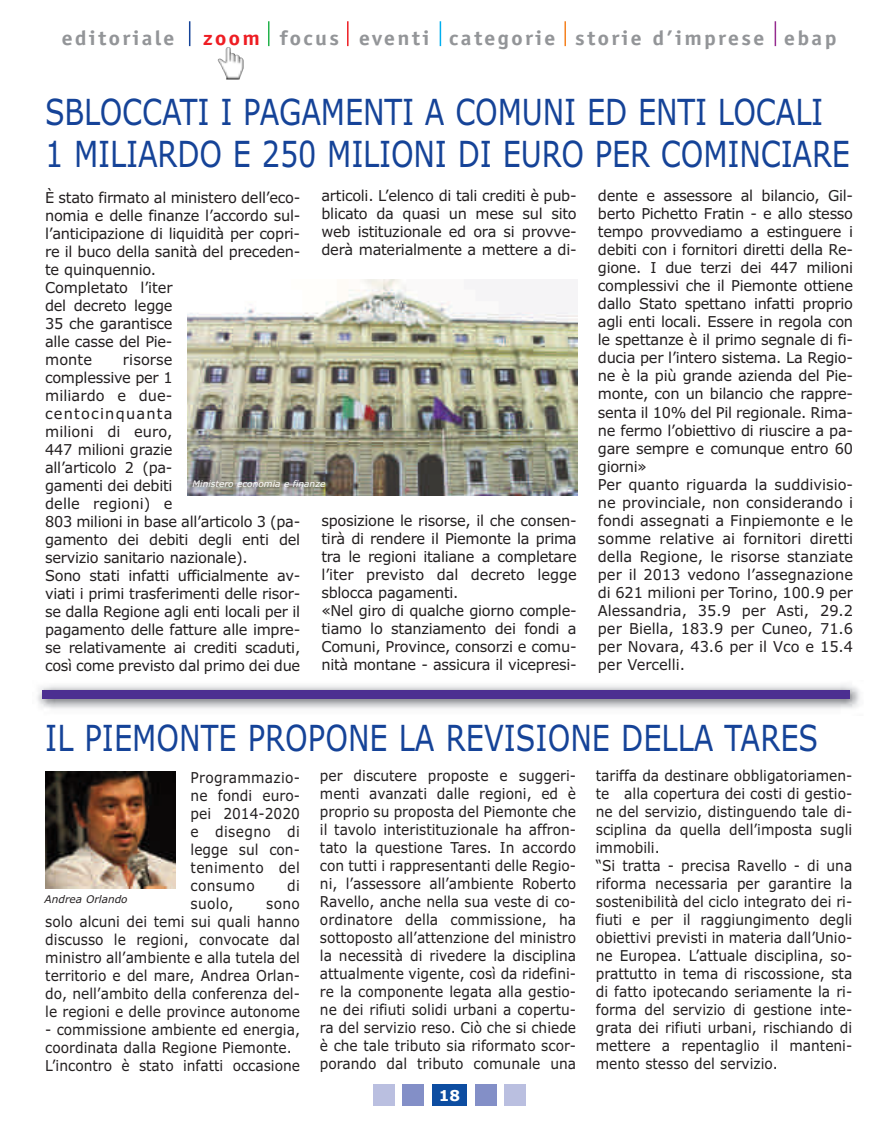
<style>
.page{position:relative;width:893px;height:1127px;background:#fff}
.page>*{position:absolute;margin:0;border:0;box-sizing:border-box;transform-origin:0 0}
.t1{font:36px/42px "Verdana";letter-spacing:-.005em;color:#154398;scale:.8 1}
.t2{font:700 21px "Officina Sans";letter-spacing:.105em;color:#939598;scale:1.1 1}
.t3{font:15px/18px "Verdana";letter-spacing:-.02em;color:#231f20}
.t4{font:15px/18px "Verdana";letter-spacing:-.02em;color:#231f20;text-align:justify;scale:.92 1}
.t5{font:15px/18px "Verdana";color:#231f20;scale:.92 1}
.t6{font:700 15px "Verdana";color:#fff}
.t7{font:italic 10.5px "Verdana";color:#231f20}
.t8{font:italic 9px "Verdana";color:#fff}
.s1{color:#ee1d23}
</style>
<div class="page">
<div style="left:432px;top:1084px;width:34px;height:22px;background:#0d4da1"></div>
<div style="left:403px;top:1084px;width:21px;height:22px;background:#838fc7"></div>
<div style="left:373px;top:1084px;width:21px;height:22px;background:#babfe0"></div>
<div style="left:475px;top:1084px;width:21px;height:22px;background:#838fc7"></div>
<div style="left:505px;top:1084px;width:21px;height:22px;background:#babfe0"></div>
<img style="left:218px;top:47px;width:26px;height:26px">
<svg style="left:189px;top:21px;width:1px;height:25px"></svg>
<svg style="left:268px;top:21px;width:1px;height:25px"></svg>
<hr style="left:347px;top:21px;width:2px;height:25px;background:#ee1d23">
<svg style="left:440px;top:21px;width:1px;height:25px"></svg>
<hr style="left:564px;top:21px;width:2px;height:25px;background:#f58220">
<svg style="left:775px;top:21px;width:1px;height:25px"></svg>
<img style="left:188px;top:279px;width:389px;height:217px">
<img style="left:37px;top:684px;width:823px;height:25px">
<div style="left:43px;top:690px;width:807px;height:9px;background:#4c2f91"></div>
<img style="left:45px;top:772px;width:131px;height:116px">
<h2 class="t2" style="left:62px;top:30px;width:104px">editoriale</h2>
<h2 class="t2" style="left:203px;top:30px;width:577px"><span class="s1">zoom</span> focus eventi categorie storie d’imprese ebap</h2>
<h1 class="t1" style="left:45px;top:94px;width:1008px">SBLOCCATI I PAGAMENTI A COMUNI ED ENTI LOCALI<br>1 MILIARDO E 250 MILIONI DI EURO PER COMINCIARE</h1>
<p class="t3" style="left:45px;top:190px;width:257px">È stato firmato al ministero dell’eco&shy;nomia e delle finanze l’accordo sul&shy;l’anticipazione di liquidità per copri&shy;re il buco della sanità del preceden&shy;te quinquennio.<br>Completato l’iter<br>del decreto legge<br>35 che garantisce<br>alle casse del Pie-<br>monte</p>
<p class="t3" style="left:321px;top:188px;width:257px;text-align:justify">articoli. L’elenco di tali crediti è pub&shy;blicato da quasi un mese sul sito web istituzionale ed ora si provve&shy;derà materialmente a mettere a di-</p>
<p class="t3" style="left:598px;top:188px;width:257px">dente e assessore al bilancio, Gil&shy;berto Pichetto Fratin - e allo stesso tempo provvediamo a estinguere i debiti con i fornitori diretti della Re&shy;gione. I due terzi dei 447 milioni complessivi che il Piemonte ottiene dallo Stato spettano infatti proprio agli enti locali. Essere in regola con le spettanze è il primo segnale di fi&shy;ducia per l’intero sistema. La Regio&shy;ne è la più grande azienda del Pie&shy;monte, con un bilancio che rappre&shy;senta il 10% del Pil regionale. Rima&shy;ne fermo l’obiettivo di riuscire a pa&shy;gare sempre e comunque entro 60 giorni»<br>Per quanto riguarda la suddivisio&shy;ne provinciale, non considerando i fondi assegnati a Finpiemonte e le somme relative ai fornitori diretti della Regione, le risorse stanziate per il 2013 vedono l’assegnazione di 621 milioni per Torino, 100.9 per Alessandria, 35.9 per Asti, 29.2 per Biella, 183.9 per Cuneo, 71.6 per Novara, 43.6 per il Vco e 15.4 per Vercelli.</p>
<p class="t3" style="left:45px;top:352px;width:257px;text-indent:78px">risorse<br>complessive per 1<br>miliardo e due&shy;centocinquanta<br>milioni di euro,<br>447 milioni grazie<br>all’articolo 2 (pa-<br>gamenti dei debiti<br>delle regioni) e<br>803 milioni in base all’articolo 3 (pa&shy;gamento dei debiti degli enti del servizio sanitario nazionale).<br>Sono stati infatti ufficialmente av&shy;viati i primi trasferimenti delle risor&shy;se dalla Regione agli enti locali per il pagamento delle fatture alle impre&shy;se relativamente ai crediti scaduti, così come previsto dal primo dei due</p>
<p class="t8" style="left:193px;top:481px;width:134px">Ministero economia e finanze</p>
<p class="t3" style="left:321px;top:512px;width:257px">sposizione le risorse, il che consen&shy;tirà di rendere il Piemonte la prima tra le regioni italiane a completare l’iter previsto dal decreto legge sblocca pagamenti.<br>«Nel giro di qualche giorno comple&shy;tiamo lo stanziamento dei fondi a Comuni, Province, consorzi e comu&shy;nità montane - assicura il vicepresi-</p>
<h1 class="t1" style="left:45px;top:719px;width:968px">IL PIEMONTE PROPONE LA REVISIONE DELLA TARES</h1>
<p class="t4" style="left:191px;top:770px;width:120px">Programmazio&shy;ne fondi euro&shy;pei 2014-2020 e disegno di legge sul con&shy;tenimento del consumo</p>
<p class="t4" style="left:320px;top:768px;width:280px">per discutere proposte e suggeri&shy;menti avanzati dalle regioni, ed è proprio su proposta del Piemonte che il tavolo interistituzionale ha affron&shy;tato la questione Tares. In accordo con tutti i rappresentanti delle Regio&shy;ni, l’assessore all’ambiente Roberto Ravello, anche nella sua veste di co&shy;ordinatore della commissione, ha sottoposto all’attenzione del ministro la necessità di rivedere la disciplina attualmente vigente, così da ridefini&shy;re la componente legata alla gestio&shy;ne dei rifiuti solidi urbani a copertu&shy;ra del servizio reso. Ciò che si chiede è che tale tributo sia riformato scor&shy;porando dal tributo comunale una</p>
<p class="t5" style="left:596px;top:768px;width:280px">tariffa da destinare obbligatoriamen&shy;te alla copertura dei costi di gestio&shy;ne del servizio, distinguendo tale di&shy;sciplina da quella dell’imposta sugli immobili.<br>“Si tratta - precisa Ravello - di una riforma necessaria per garantire la sostenibilità del ciclo integrato dei ri&shy;fiuti e per il raggiungimento degli obiettivi previsti in materia dall’Unio&shy;ne Europea. L’attuale disciplina, so&shy;prattutto in tema di riscossione, sta di fatto ipotecando seriamente la ri&shy;forma del servizio di gestione inte&shy;grata dei rifiuti urbani, rischiando di mettere a repentaglio il manteni&shy;mento stesso del servizio.</p>
<p class="t4" style="left:287px;top:878px;width:15px">di</p>
<p class="t7" style="left:45px;top:895px;width:84px">Andrea Orlando</p>
<p class="t4" style="left:191px;top:896px;width:48px">suolo,</p>
<p class="t4" style="left:45px;top:896px;width:278px;text-indent:221px">sono solo alcuni dei temi sui quali hanno discusso le regioni, convocate dal ministro all’ambiente e alla tutela del territorio e del mare, Andrea Orlan&shy;do, nell’ambito della conferenza del&shy;le regioni e delle province autonome</p>
<p class="t5" style="left:45px;top:1022px;width:278px">- commissione ambiente ed energia, coordinata dalla Regione Piemonte.<br>L’incontro è stato infatti occasione</p>
<p class="t6" style="left:439px;top:1089px;width:23px">18</p>
</div>
